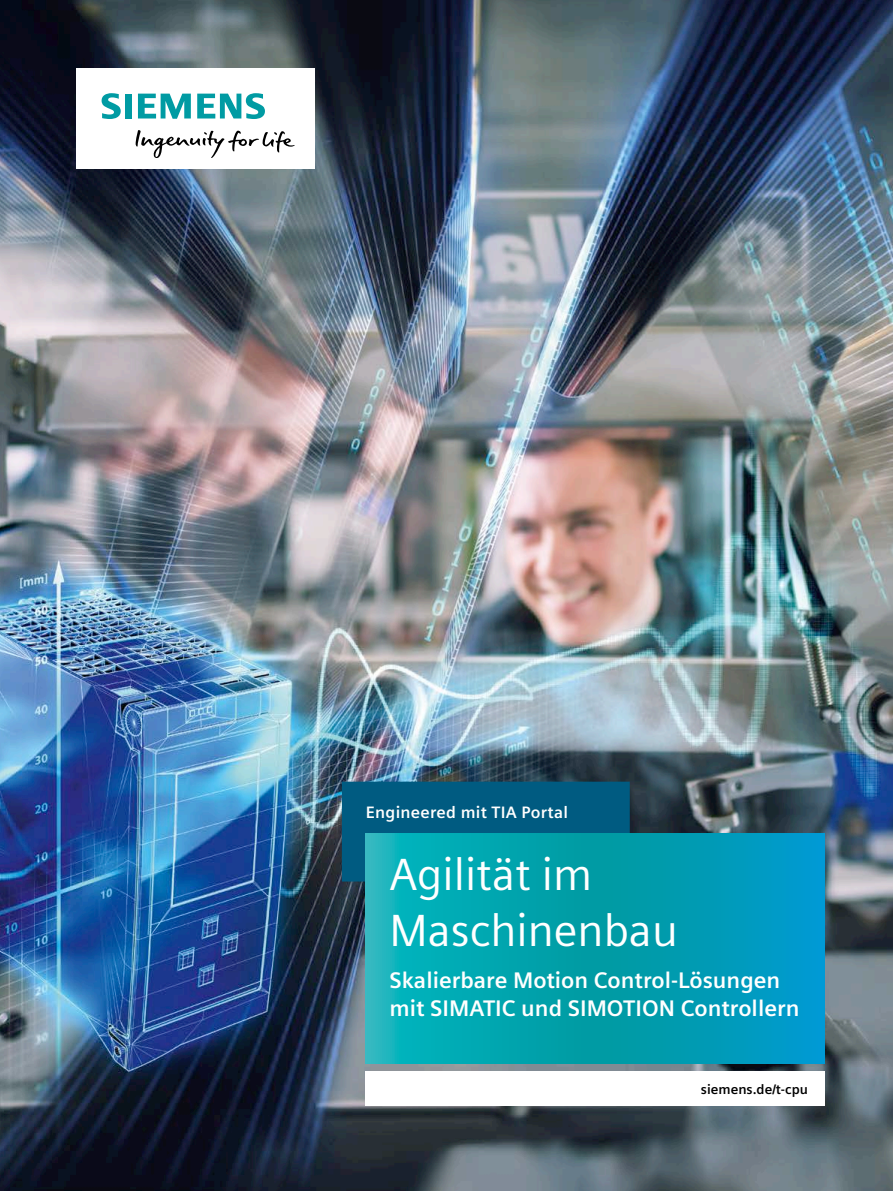
<style>
.page{position:relative;width:893px;height:1191px;background:#fff}
.page>*{position:absolute;margin:0;border:0;box-sizing:border-box;transform-origin:0 0}
.t1{font:45px/55.2px "Siemens Sans Global";color:#fff}
.t2{font:700 22.5px/27.6px "Siemens Sans Global";color:#fff}
.t3{font:700 16.5px "Siemens Sans Global";letter-spacing:.015em;color:#fff}
.t4{font:700 13.5px "Siemens Sans Global";color:#000}
</style>
<div class="page">
<img style="left:0;top:0;width:893px;height:1191px">
<div style="left:366px;top:1071px;width:459px;height:35px;background:#fff"></div>
<div style="left:77px;top:68px;width:238px;height:101px;background:#fff"></div>
<svg style="left:135px;top:130px;width:160px;height:28px"></svg>
<svg style="left:102px;top:93px;width:30px;height:26px"></svg>
<svg style="left:138px;top:94px;width:53px;height:25px"></svg>
<svg style="left:197px;top:93px;width:68px;height:26px"></svg>
<div style="left:342px;top:781px;width:288px;height:100px;background:#005b81"></div>
<svg style="left:366px;top:833px;width:459px;height:230px"></svg>
<p class="t3" style="left:366px;top:802px;width:204px">Engineered mit TIA Portal</p>
<h1 class="t1" style="left:389px;top:849px;width:290px">Agilität im<br>Maschinenbau</h1>
<p class="t2" style="left:389px;top:966px;width:411px">Skalierbare Motion Control-Lösungen mit SIMATIC und SIMOTION Controllern</p>
<p class="t4" style="left:701px;top:1081px;width:108px">siemens.de/t-cpu</p>
</div>
